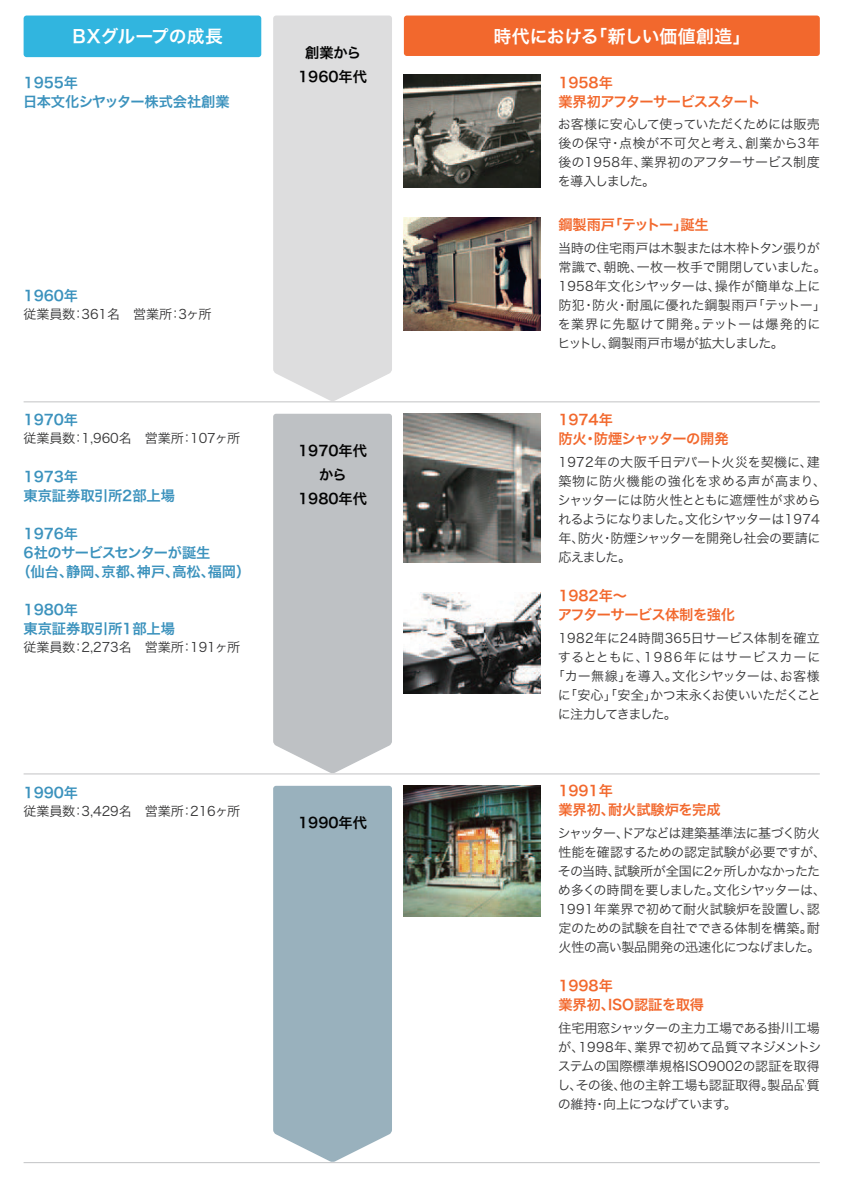
<style>
.page{position:relative;width:842px;height:1191px;background:#fff}
.page>*{position:absolute;margin:0;border:0;box-sizing:border-box;transform-origin:0 0}
.t1{font:17.8px "Hira Kaku Pro N W6";letter-spacing:.005em;color:#fff}
.t2{font:14.3px/19px "Hira Kaku Pro W6";letter-spacing:-.005em;color:#3b92bd}
.t3{font:14.3px/19px "Hira Kaku Pro W6";letter-spacing:-.005em;color:#f2682d}
.t4{font:14.3px/23.8px "Hira Kaku Pro W6";color:#030303;text-align:center}
.t5{font:14.3px/19px "Hira Kaku Pro W6";letter-spacing:-.045em;color:#f2682d}
.t6{font:14.3px/19px "Hira Kaku Pro W6";letter-spacing:-.035em;color:#f2682d}
.t7{font:14.3px "Hira Kaku Pro W6";letter-spacing:-.045em;color:#3b92bd}
.t8{font:13.1px/19px "Hira Kaku Pro W3";letter-spacing:-.015em;color:#333334;text-align:justify}
.t9{font:13.1px/19px "Hira Kaku Pro W3";letter-spacing:-.035em;color:#333334}
.t10{font:13.1px "Hira Kaku Pro W3";letter-spacing:.025em;color:#333334}
.t11{font:13.1px "Hira Kaku Pro W3";letter-spacing:-.055em;color:#333334}
.t12{font:13.1px "Hira Kaku Pro W3";letter-spacing:.05em;color:#333334}
.t13{font:13.1px "Hira Kaku Pro W3";letter-spacing:-.11em;color:#333334}
</style>
<div class="page">
<hr style="left:24px;top:401px;width:796px;height:1px;background:#c2c3c5">
<hr style="left:24px;top:773px;width:796px;height:1px;background:#c2c3c5">
<hr style="left:24px;top:1162px;width:796px;height:1px;background:#c2c3c5">
<div style="left:24px;top:16px;width:237px;height:41px;background:#31b5df;border-radius:3px"></div>
<div style="left:273px;top:16px;width:119px;height:385px;background:#ddddde"></div>
<div style="left:273px;top:414px;width:119px;height:359px;background:#bec1c4"></div>
<div style="left:273px;top:786px;width:119px;height:376px;background:#99b1bd"></div>
<div style="left:404px;top:16px;width:416px;height:40px;background:#f2682d;border-radius:3px"></div>
<img style="left:404px;top:75px;width:136px;height:113px">
<img style="left:404px;top:218px;width:136px;height:112px">
<img style="left:404px;top:414px;width:136px;height:148px">
<img style="left:404px;top:786px;width:136px;height:130px">
<img style="left:404px;top:592px;width:136px;height:101px">
<h1 class="t1" style="left:72px;top:20px;width:152px">BXグループの成長</h1>
<h1 class="t1" style="left:493px;top:20px;width:258px">時代における「新しい価値創造」</h1>
<p class="t4" style="left:298px;top:40px;width:71px">創業から<br>1960年代</p>
<p class="t5" style="left:558px;top:72px;width:204px">1958年　<br>業界初アフターサービススタート</p>
<p class="t8" style="left:558px;top:114px;width:263px">お客様に安心して使っていただくためには販売後の保守・点検が不可欠と考え、創業から3年後の1958年、業界初のアフターサービス制度を導入しました。</p>
<p class="t3" style="left:558px;top:215px;width:152px">鋼製雨戸「テットー」誕生</p>
<p class="t8" style="left:557px;top:237px;width:270px;text-align:left">当時の住宅雨戸は木製または木枠トタン張りが常識で、朝晩、一枚一枚手で開閉していました。<br>1958年文化シヤッターは、操作が簡単な上に防犯・防火・耐風に優れた鋼製雨戸「テットー」を業界に先駆けて開発。テットーは爆発的にヒットし、鋼製雨戸市場が拡大しました。</p>
<p class="t2" style="left:23px;top:72px;width:208px">1955年<br>日本文化シヤッター株式会社創業</p>
<p class="t2" style="left:24px;top:286px;width:56px">1960年</p>
<p class="t8" style="left:24px;top:304px;width:189px">従業員数：361名　営業所：3ヶ所</p>
<p class="t2" style="left:24px;top:409px;width:56px">1970年</p>
<p class="t8" style="left:24px;top:428px;width:218px">従業員数：1,960名　営業所：107ヶ所</p>
<p class="t2" style="left:24px;top:467px;width:153px">1973年<br>東京証券取引所2部上場</p>
<p class="t2" style="left:24px;top:524px;width:56px">1976年</p>
<p class="t7" style="left:24px;top:540px;width:188px">6社のサービスセンターが誕生</p>
<p class="t2" style="left:16px;top:562px;width:235px">（仙台、静岡、京都、神戸、高松、福岡）</p>
<p class="t2" style="left:24px;top:600px;width:153px">1980年<br>東京証券取引所1部上場</p>
<p class="t8" style="left:24px;top:637px;width:218px">従業員数：2,273名　営業所：191ヶ所</p>
<p class="t2" style="left:24px;top:783px;width:56px">1990年</p>
<p class="t8" style="left:24px;top:801px;width:218px">従業員数：3,429名　営業所：216ヶ所</p>
<p class="t4" style="left:298px;top:438px;width:71px">1970年代から<br>1980年代</p>
<p class="t4" style="left:298px;top:810px;width:71px">1990年代</p>
<p class="t3" style="left:558px;top:409px;width:172px">1974年　<br>防火・防煙シャッターの開発</p>
<p class="t8" style="left:558px;top:451px;width:270px;text-align:left">1972年の大阪千日デパート火災を契機に、建築物に防火機能の強化を求める声が高まり、シャッターには防火性とともに遮煙性が求められるようになりました。文化シヤッターは1974年、防火・防煙シャッターを開発し社会の要請に応えました。</p>
<p class="t6" style="left:558px;top:585px;width:179px">1982年～　<br>アフターサービス体制を強化</p>
<p class="t10" style="left:558px;top:626px;width:263px">1982年に24時間365日サービス体制を確立</p>
<p class="t12" style="left:558px;top:645px;width:264px">するとともに、1986年にはサービスカーに</p>
<p class="t8" style="left:552px;top:665px;width:269px">「カー無線」を導入。文化シヤッターは、お客様</p>
<p class="t11" style="left:558px;top:683px;width:264px">に「安心」「安全」かつ末永くお使いいただくこと</p>
<p class="t13" style="left:558px;top:702px;width:120px">に注力してきました。</p>
<p class="t3" style="left:558px;top:780px;width:164px">1991年　<br>業界初、耐火試験炉を完成</p>
<p class="t9" style="left:558px;top:822px;width:270px">シャッター、ドアなどは建築基準法に基づく防火性能を確認するための認定試験が必要ですが、その当時、試験所が全国に2ヶ所しかなかったため多くの時間を要しました。文化シヤッターは、<br>1991年業界で初めて耐火試験炉を設置し、認定のための試験を自社でできる体制を構築。耐火性の高い製品開発の迅速化につなげました。</p>
<p class="t3" style="left:558px;top:975px;width:147px">1998年　<br>業界初、ISO認証を取得</p>
<p class="t8" style="left:557px;top:1017px;width:265px">住宅用窓シャッターの主力工場である掛川工場が、1998年、業界で初めて品質マネジメントシステムの国際標準規格ISO9002の認証を取得し、その後、他の主幹工場も認証取得。製品品質の維持・向上につなげています。</p>
</div>
